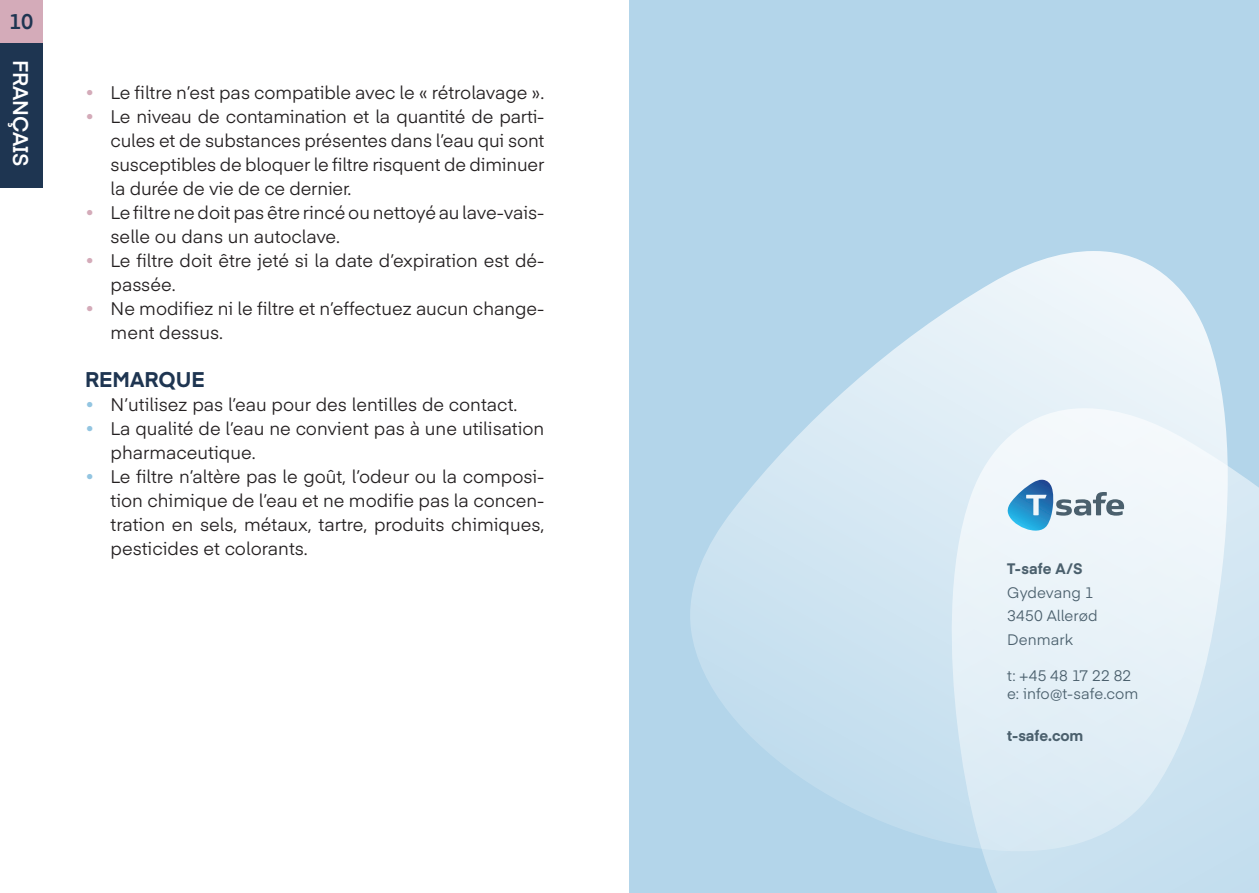
<style>
.page{position:relative;width:1259px;height:893px;background:#fff}
.page>*{position:absolute;margin:0;border:0;box-sizing:border-box;transform-origin:0 0}
.Brødtekst{font:700 21px "Eina 04";color:#1e3551}
.t1{font:600 21px "Eina 04";color:#fff}
.t2{font:600 21px "Eina 04";color:#1e3551}
.Brødtekst-2{font:18px/24px "Eina 04";color:#231f20}
.Render_Annotations{font:15px/18px "Eina 04";letter-spacing:.005em;color:#4b606d}
.Render_Annotations-2{font:700 15px "Eina 04";color:#4b606d}
.s1{color:#d4abb9}
.s2{color:#93c5e1}
</style>
<div class="page">
<div style="left:0;top:0;width:43px;height:187px;background:#1e3551"></div>
<div style="left:0;top:0;width:43px;height:43px;background:#d4abb9"></div>
<div style="left:629px;top:0;width:630px;height:893px;background:#b3d5ea"></div>
<svg style="left:982px;top:449px;width:277px;height:444px;background:#c9e1ef"></svg>
<svg style="left:690px;top:251px;width:537px;height:600px"></svg>
<svg style="left:1007px;top:480px;width:117px;height:58px;background:#b0ccde"></svg>
<p class="t2" style="left:9px;top:6px;width:26px">10</p>
<p class="t1" style="left:36px;top:60px;width:109px;rotate:90deg">FRANÇAIS</p>
<p class="Brødtekst-2" style="left:85px;top:79px;width:461px"><span class="s1">•</span> Le filtre n’est pas compatible avec le « rétrolavage ».</p>
<p class="Brødtekst-2" style="left:111px;top:103px;width:435px;text-align:justify;text-indent:-26px"><span class="s1">•</span> Le niveau de contamination et la quantité de parti&shy;cules et de substances présentes dans l’eau qui sont susceptibles de bloquer le filtre risquent de diminuer la durée de vie de ce dernier.</p>
<p class="Brødtekst-2" style="left:111px;top:199px;width:435px;text-indent:-26px"><span class="s1">•</span> Le filtre ne doit pas être rincé ou nettoyé au lave-vais&shy;selle ou dans un autoclave.</p>
<p class="Brødtekst-2" style="left:111px;top:247px;width:435px;text-indent:-26px"><span class="s1">•</span> Le filtre doit être jeté si la date d’expiration est dé&shy;passée.</p>
<p class="Brødtekst-2" style="left:111px;top:295px;width:435px;text-indent:-26px"><span class="s1">•</span> Ne modifiez ni le filtre et n’effectuez aucun change&shy;ment dessus.</p>
<p class="Brødtekst" style="left:85px;top:364px;width:121px">REMARQUE</p>
<p class="Brødtekst-2" style="left:85px;top:391px;width:434px"><span class="s2">•</span> N’utilisez pas l’eau pour des lentilles de contact.</p>
<p class="Brødtekst-2" style="left:111px;top:415px;width:435px;text-indent:-26px"><span class="s2">•</span> La qualité de l’eau ne convient pas à une utilisation pharmaceutique.</p>
<p class="Brødtekst-2" style="left:111px;top:463px;width:435px;text-align:justify;text-indent:-26px"><span class="s2">•</span> Le filtre n’altère pas le goût, l’odeur ou la composi&shy;tion chimique de l’eau et ne modifie pas la concen&shy;tration en sels, métaux, tartre, produits chimiques, pesticides et colorants.</p>
<p class="Render_Annotations-2" style="left:1007px;top:557px;width:77px">T-safe A/S</p>
<p class="Render_Annotations" style="left:1007px;top:582px;width:88px">Gydevang 1</p>
<p class="Render_Annotations" style="left:1007px;top:606px;width:92px">3450 Allerød</p>
<p class="Render_Annotations" style="left:1007px;top:630px;width:67px">Denmark</p>
<p class="Render_Annotations" style="left:1007px;top:666px;width:133px">t: +45 48 17 22 82 e: info@t-safe.com</p>
<p class="Render_Annotations-2" style="left:1007px;top:725px;width:78px">t-safe.com</p>
</div>
